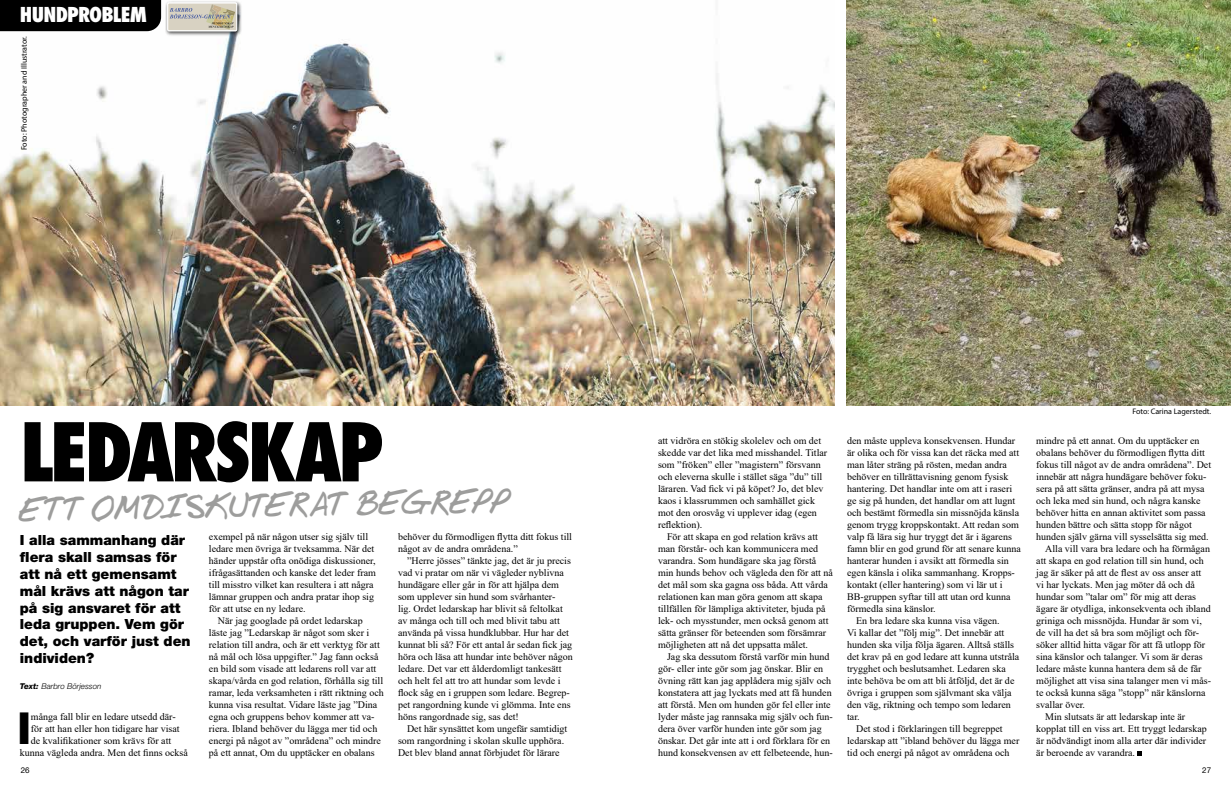
<style>
.page{position:relative;width:1231px;height:794px;background:#fff}
.page>*{position:absolute;margin:0;border:0;box-sizing:border-box;transform-origin:0 0}
.t1{font:800 condensed 78.5px "Futura";letter-spacing:-.055em;color:#000}
.t2{font:800 condensed 41.8px "Futura";color:#000}
.t3{font:38px "Jrhand";color:#9d9d9c}
.t4{font:800 condensed 20px "Futura";letter-spacing:-.04em;color:#fff}
.t5{font:900 14px/16.8px "Helvetica Neue";color:#000}
.t6{font:10px/12px "Times New Roman";color:#000}
.t7{font:8px "Myriad Pro";color:#000}
.t8{font:italic 300 8px "Helvetica Neue";color:#000}
.t9{font:8px "Helvetica Neue";color:#000}
.s1{font-weight:800}
</style>
<div class="page">
<img style="left:0;top:0;width:834px;height:405px">
<svg style="left:1137px;top:751px;width:5px;height:4px"></svg>
<img style="left:846px;top:0;width:384px;height:405px">
<div style="left:165px;top:0;width:77px;height:37px;background:#000;opacity:.75"></div>
<svg style="left:169px;top:4px;width:66px;height:25px;background:#c4beae"></svg>
<div style="left:167px;top:2px;width:70px;height:29px;border:1px solid #fff;border-radius:2px"></div>
<div style="left:0;top:0;width:161px;height:31px;background:#000"></div>
<h3 class="t4" style="left:20px;top:2px;width:128px">HUNDPROBLEM</h3>
<p class="t7" style="left:19px;top:150px;width:116px;rotate:-90deg">Foto: Photographer and Illustrator.</p>
<h1 class="t1" style="left:20px;top:403px;width:365px">LEDARSKAP</h1>
<h3 class="t3" style="left:20px;top:486px;width:491px;rotate:-1deg">ETT OMDISKUTERAT BEGREPP</h3>
<h3 class="t5" style="left:20px;top:532px;width:172px">I alla sammanhang där flera skall samsas för att nå ett gemensamt mål krävs att någon tar på sig ansvaret för att leda gruppen. Vem gör det, och varför just den individen?</h3>
<p class="t8" style="left:20px;top:682px;width:83px"><span class="s1">Text:</span> Barbro Börjesson</p>
<p class="t6" style="left:398px;top:530px;width:175px">behöver du förmodligen flytta ditt fokus till något av de andra områdena.”</p>
<p class="t6" style="left:398px;top:554px;width:176px;text-indent:9px">”Herre jösses” tänkte jag, det är ju precis vad vi pratar om när vi vägleder nyblivna hundägare eller går in för att hjälpa dem som upplever sin hund som svårhanter-<br>lig. Ordet ledarskap har blivit så feltolkat av många och till och med blivit tabu att använda på vissa hundklubbar. Hur har det kunnat bli så? För ett antal år sedan fick jag höra och läsa att hundar inte behöver någon ledare. Det var ett ålderdomligt tankesätt och helt fel att tro att hundar som levde i flock såg en i gruppen som ledare. Begrep&shy;pet rangordning kunde vi glömma. Inte ens höns rangordnade sig, sas det!</p>
<p class="t6" style="left:398px;top:722px;width:171px;text-indent:9px">Det här synsättet kom ungefär samtidigt som rangordning i skolan skulle upphöra.<br>Det blev bland annat förbjudet för lärare</p>
<p class="t6" style="left:209px;top:530px;width:168px">exempel på när någon utser sig själv till ledare men övriga är tveksamma. När det händer uppstår ofta onödiga diskussioner, ifrågasättanden och kanske det leder fram till misstro vilket kan resultera i att några lämnar gruppen och andra pratar ihop sig för att utse en ny ledare.</p>
<p class="t6" style="left:209px;top:614px;width:176px;text-indent:9px">När jag googlade på ordet ledarskap<br>läste jag ”Ledarskap är något som sker i relation till andra, och är ett verktyg för att nå mål och lösa uppgifter.” Jag fann också en bild som visade att ledarens roll var att skapa/vårda en god relation, förhålla sig till ramar, leda verksamheten i rätt riktning och kunna visa resultat. Vidare läste jag ”Dina egna och gruppens behov kommer att va&shy;riera. Ibland behöver du lägga mer tid och energi på något av ”områdena” och mindre på ett annat, Om du upptäcker en obalans</p>
<h2 class="t2" style="left:17px;top:702px;width:15px">I</h2>
<p class="t6" style="left:20px;top:710px;width:170px;text-align:center">många fall blir en ledare utsedd där-<br>för att han eller hon tidigare har visat<br>de kvalifikationer som krävs för att<br>kunna vägleda andra. Men det finns också</p>
<p class="t6" style="left:658px;top:434px;width:171px">att vidröra en stökig skolelev och om det skedde var det lika med misshandel. Titlar som ”fröken” eller ”magistern” försvann och eleverna skulle i stället säga ”du” till läraren. Vad fick vi på köpet? Jo, det blev kaos i klassrummen och samhället gick mot den orosvåg vi upplever idag (egen reflektion).</p>
<p class="t6" style="left:658px;top:530px;width:176px;text-indent:9px">För att skapa en god relation krävs att man förstår- och kan kommunicera med varandra. Som hundägare ska jag förstå min hunds behov och vägleda den för att nå det mål som ska gagna oss båda. Att vårda relationen kan man göra genom att skapa tillfällen för lämpliga aktiviteter, bjuda på lek- och mysstunder, men också genom att sätta gränser för beteenden som försämrar möjligheten att nå det uppsatta målet.</p>
<p class="t6" style="left:658px;top:650px;width:176px;text-indent:9px">Jag ska dessutom förstå varför min hund gör- eller inte gör som jag önskar. Blir en övning rätt kan jag applådera mig själv och konstatera att jag lyckats med att få hunden att förstå. Men om hunden gör fel eller inte lyder måste jag rannsaka mig själv och fun&shy;dera över varför hunden inte gör som jag önskar. Det går inte att i ord förklara för en hund konsekvensen av ett felbeteende, hun-</p>
<p class="t6" style="left:847px;top:434px;width:170px">den måste uppleva konsekvensen. Hundar</p>
<p class="t6" style="left:847px;top:446px;width:173px">är olika och för vissa kan det räcka med att</p>
<p class="t6" style="left:847px;top:458px;width:161px">man låter sträng på rösten, medan andra</p>
<p class="t6" style="left:847px;top:470px;width:163px">behöver en tillrättavisning genom fysisk</p>
<p class="t6" style="left:847px;top:482px;width:166px">hantering. Det handlar inte om att i raseri</p>
<p class="t6" style="left:847px;top:494px;width:170px">ge sig på hunden, det handlar om att lugnt</p>
<p class="t6" style="left:847px;top:506px;width:173px">och bestämt förmedla sin missnöjda känsla</p>
<p class="t6" style="left:847px;top:518px;width:173px">genom trygg kroppskontakt. Att redan som</p>
<p class="t6" style="left:847px;top:530px;width:166px">valp få lära sig hur tryggt det är i ägarens</p>
<p class="t6" style="left:847px;top:542px;width:175px">famn blir en god grund för att senare kunna</p>
<p class="t6" style="left:847px;top:554px;width:163px">hanterar hunden i avsikt att förmedla sin</p>
<p class="t6" style="left:847px;top:566px;width:169px">egen känsla i olika sammanhang. Kropps-</p>
<p class="t6" style="left:847px;top:578px;width:157px">kontakt (eller hantering) som vi lär ut i</p>
<p class="t6" style="left:847px;top:590px;width:165px">BB-gruppen syftar till att utan ord kunna</p>
<p class="t6" style="left:847px;top:602px;width:90px">förmedla sina känslor.</p>
<p class="t6" style="left:856px;top:614px;width:145px">En bra ledare ska kunna visa vägen.</p>
<p class="t6" style="left:847px;top:626px;width:159px">Vi kallar det ”följ mig”. Det innebär att</p>
<p class="t6" style="left:847px;top:638px;width:168px">hunden ska vilja följa ägaren. Alltså ställs</p>
<p class="t6" style="left:847px;top:650px;width:174px">det krav på en god ledare att kunna utstråla</p>
<p class="t6" style="left:847px;top:662px;width:160px">trygghet och beslutsamhet. Ledaren ska</p>
<p class="t6" style="left:847px;top:674px;width:169px">inte behöva be om att bli åtföljd, det är de</p>
<p class="t6" style="left:847px;top:686px;width:166px">övriga i gruppen som självmant ska välja</p>
<p class="t6" style="left:847px;top:698px;width:165px">den väg, riktning och tempo som ledaren</p>
<p class="t6" style="left:847px;top:710px;width:14px">tar.</p>
<p class="t6" style="left:856px;top:722px;width:148px">Det stod i förklaringen till begreppet</p>
<p class="t6" style="left:847px;top:734px;width:174px">ledarskap att ”ibland behöver du lägga mer</p>
<p class="t6" style="left:847px;top:746px;width:164px">tid och energi på något av områdena och</p>
<p class="t7" style="left:1132px;top:406px;width:80px">Foto: Carina Lagerstedt.</p>
<p class="t6" style="left:1036px;top:434px;width:165px">mindre på ett annat. Om du upptäcker en</p>
<p class="t6" style="left:1036px;top:446px;width:170px">obalans behöver du förmodligen flytta ditt</p>
<p class="t6" style="left:1036px;top:458px;width:176px">fokus till något av de andra områdena”. Det</p>
<p class="t6" style="left:1036px;top:470px;width:172px">innebär att några hundägare behöver foku-</p>
<p class="t6" style="left:1036px;top:482px;width:170px">sera på att sätta gränser, andra på att mysa</p>
<p class="t6" style="left:1036px;top:494px;width:166px">och leka med sin hund, och några kanske</p>
<p class="t6" style="left:1036px;top:506px;width:171px">behöver hitta en annan aktivitet som passa</p>
<p class="t6" style="left:1036px;top:518px;width:157px">hunden bättre och sätta stopp för något</p>
<p class="t6" style="left:1036px;top:530px;width:174px">hunden själv gärna vill sysselsätta sig med.</p>
<p class="t6" style="left:1045px;top:542px;width:166px">Alla vill vara bra ledare och ha förmågan</p>
<p class="t6" style="left:1036px;top:554px;width:169px">att skapa en god relation till sin hund, och</p>
<p class="t6" style="left:1036px;top:566px;width:166px">jag är säker på att de flest av oss anser att</p>
<p class="t6" style="left:1036px;top:578px;width:160px">vi har lyckats. Men jag möter då och då</p>
<p class="t6" style="left:1036px;top:590px;width:161px">hundar som ”talar om” för mig att deras</p>
<p class="t6" style="left:1036px;top:602px;width:176px">ägare är otydliga, inkonsekventa och ibland</p>
<p class="t6" style="left:1036px;top:614px;width:167px">griniga och missnöjda. Hundar är som vi,</p>
<p class="t6" style="left:1036px;top:626px;width:164px">de vill ha det så bra som möjligt och för-</p>
<p class="t6" style="left:1036px;top:638px;width:170px">söker alltid hitta vägar för att få utlopp för</p>
<p class="t6" style="left:1036px;top:650px;width:168px">sina känslor och talanger. Vi som är deras</p>
<p class="t6" style="left:1036px;top:662px;width:167px">ledare måste kunna hantera dem så de får</p>
<p class="t6" style="left:1036px;top:674px;width:176px">möjlighet att visa sina talanger men vi mås-</p>
<p class="t6" style="left:1036px;top:686px;width:171px">te också kunna säga ”stopp” när känslorna</p>
<p class="t6" style="left:1036px;top:698px;width:50px">svallar över.</p>
<p class="t6" style="left:1045px;top:710px;width:141px">Min slutsats är att ledarskap inte är</p>
<p class="t6" style="left:1036px;top:722px;width:172px">kopplat till en viss art. Ett tryggt ledarskap</p>
<p class="t6" style="left:1036px;top:734px;width:171px">är nödvändigt inom alla arter där individer</p>
<p class="t6" style="left:1036px;top:746px;width:100px">är beroende av varandra.</p>
<p class="t9" style="left:21px;top:765px;width:10px">26</p>
<p class="t9" style="left:1201px;top:765px;width:10px">27</p>
</div>
